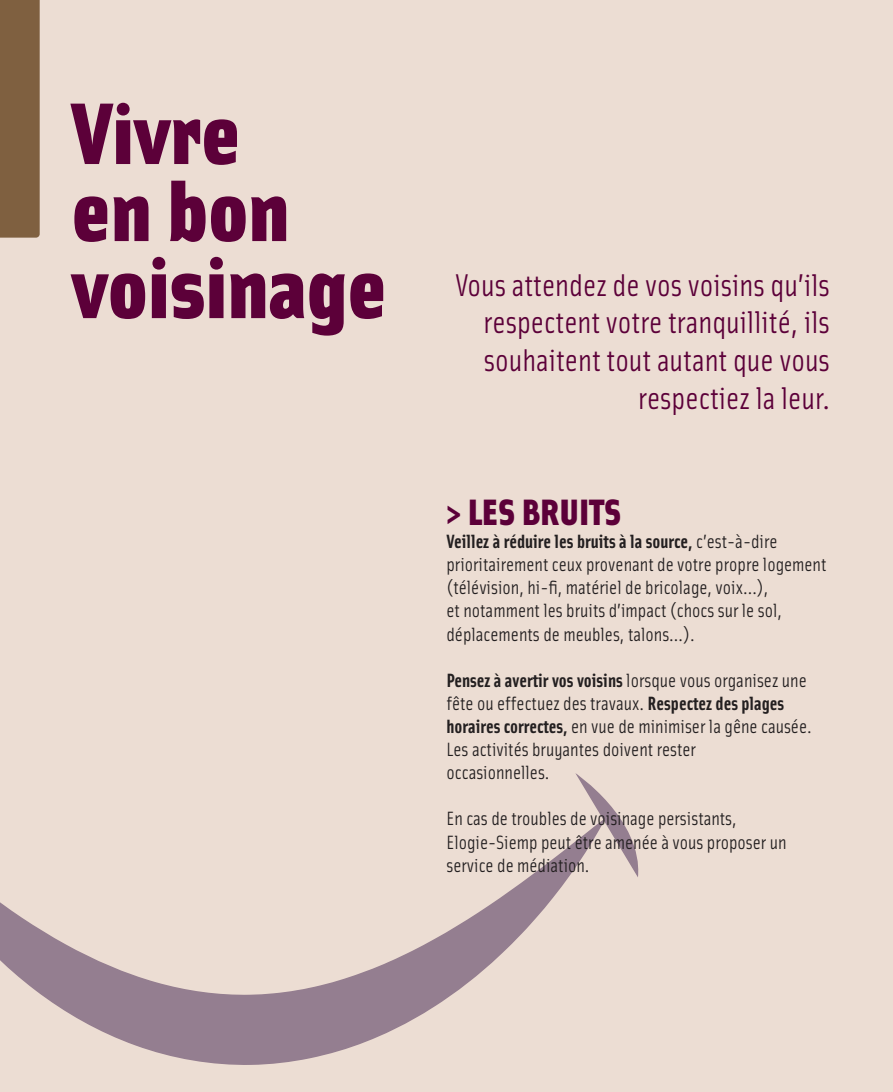
<style>
.page{position:relative;width:893px;height:1092px;background:#fff}
.page>*{position:absolute;margin:0;border:0;box-sizing:border-box;transform-origin:0 0}
.t1{font:900 87.5px "Solex";color:#5c0039}
.t2{font:900 36.75px "Solex";color:#5c0039}
.t3{font:31.5px/37.8px "Solex";color:#5c0039;text-align:right}
.t4{font:19.25px/23.1px "Solex";color:#231f20}
.s1{font-weight:700}
</style>
<div class="page">
<div style="left:0;top:0;width:893px;height:1091px;background:#ecddd3"></div>
<div style="left:0;top:0;width:40px;height:237px;background:#7f6040"></div>
<svg style="left:0;top:817px;width:606px;height:248px;background:#d5c5c2"></svg>
<svg style="left:575px;top:773px;width:65px;height:104px;background:#d5c5c2"></svg>
<p class="t1" style="left:72px;top:72px;width:170px">Vivre</p>
<p class="t1" style="left:72px;top:149px;width:219px">en bon</p>
<p class="t1" style="left:72px;top:226px;width:316px">voisinage</p>
<p class="t3" style="left:455px;top:264px;width:376px">Vous attendez de vos voisins qu’ils respectent votre tranquillité, ils souhaitent tout autant que vous respectiez la leur.</p>
<p class="t2" style="left:446px;top:486px;width:176px">&gt; LES BRUITS</p>
<p class="t4" style="left:446px;top:529px;width:381px"><span class="s1">Veillez à réduire les bruits à la source,</span> c’est-à-dire prioritairement ceux provenant de votre propre logement (télévision, hi-fi, matériel de bricolage, voix…),<br>et notamment les bruits d’impact (chocs sur le sol, déplacements de meubles, talons…).</p>
<p class="t4" style="left:446px;top:667px;width:367px"><span class="s1">Pensez à avertir vos voisins</span> lorsque vous organisez une fête ou effectuez des travaux. <span class="s1">Respectez des plages horaires correctes,</span> en vue de minimiser la gêne causée.<br>Les activités bruyantes doivent rester</p>
<p class="t4" style="left:446px;top:760px;width:105px">occasionnelles.</p>
<p class="t4" style="left:446px;top:806px;width:292px">En cas de troubles de voisinage persistants,</p>
<p class="t4" style="left:446px;top:829px;width:342px">Elogie-Siemp peut être amenée à vous proposer un service de médiation.</p>
</div>
